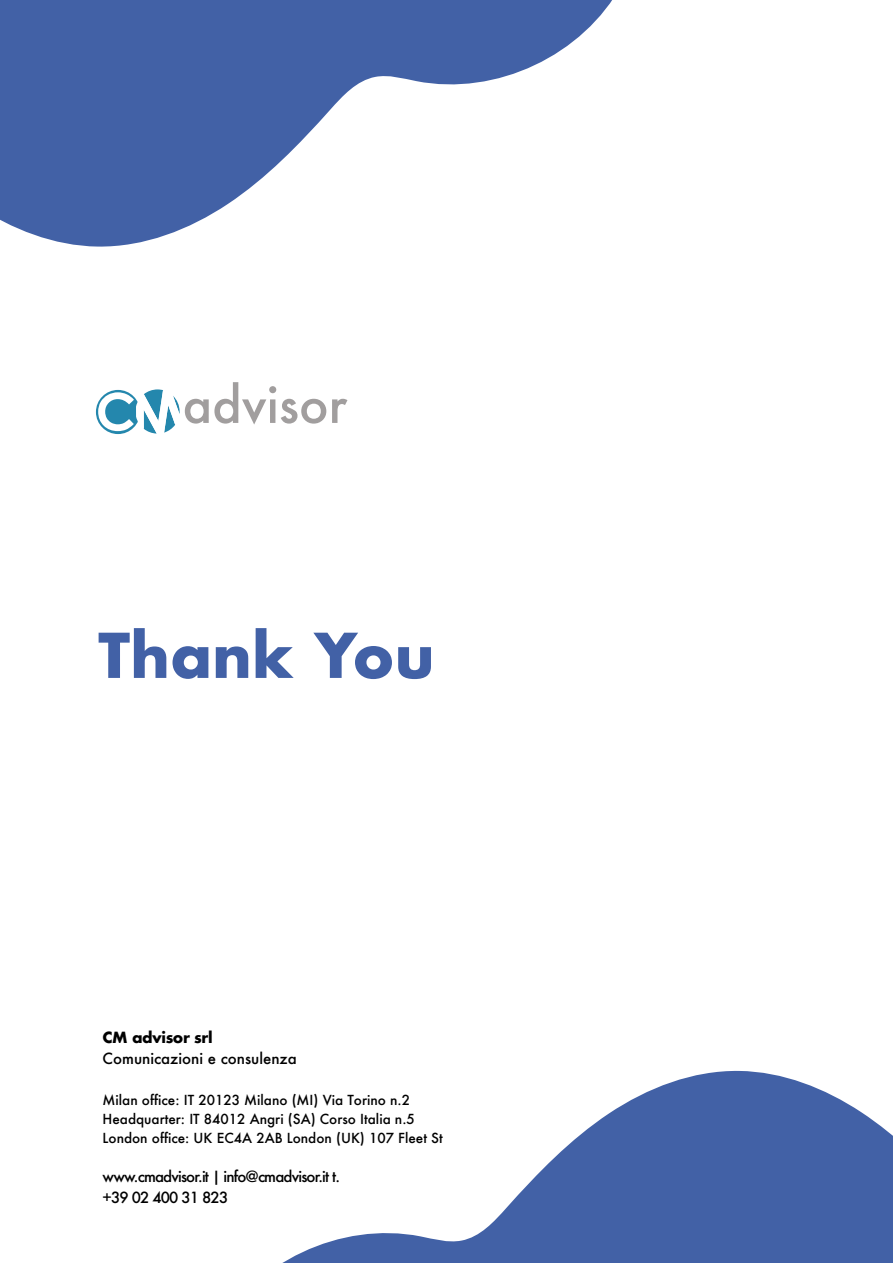
<style>
.page{position:relative;width:893px;height:1263px;background:#fff}
.page>*{position:absolute;margin:0;border:0;box-sizing:border-box;transform-origin:0 0}
.t1{font:700 60px "Futura";color:#4261a6}
.t2{font:500 15px/21px "Futura";letter-spacing:-.055em;color:#000}
.t3{font:500 15px "Futura";color:#000}
.t4{font:700 15px "Futura";letter-spacing:-.03em;color:#000}
.t5{font:500 13.5px/18.9px "Futura";color:#000}
</style>
<div class="page">
<svg style="left:282px;top:1070px;width:611px;height:193px;fill:#4261a6"></svg>
<svg style="left:0;top:0;width:612px;height:247px;fill:#4261a6"></svg>
<div style="left:96px;top:390px;width:44px;height:44px;background:#2487ad;border-radius:50%"></div>
<svg style="left:98px;top:382px;width:228px;height:52px"></svg>
<svg style="left:332px;top:399px;width:15px;height:24px"></svg>
<h1 class="t1" style="left:98px;top:612px;width:338px">Thank You</h1>
<p class="t4" style="left:103px;top:1026px;width:112px">CM advisor srl</p>
<p class="t3" style="left:103px;top:1048px;width:196px">Comunicazioni e consulenza</p>
<p class="t5" style="left:103px;top:1090px;width:342px">Milan office: IT 20123 Milano (MI) Via Torino n.2<br>Headquarter: IT 84012 Angri (SA) Corso Italia n.5<br>London office: UK EC4A 2AB London (UK) 107 Fleet St</p>
<p class="t2" style="left:103px;top:1165px;width:239px">www.cmadvisor.it | info@cmadvisor.it t. +39 02 400 31 823</p>
</div>
